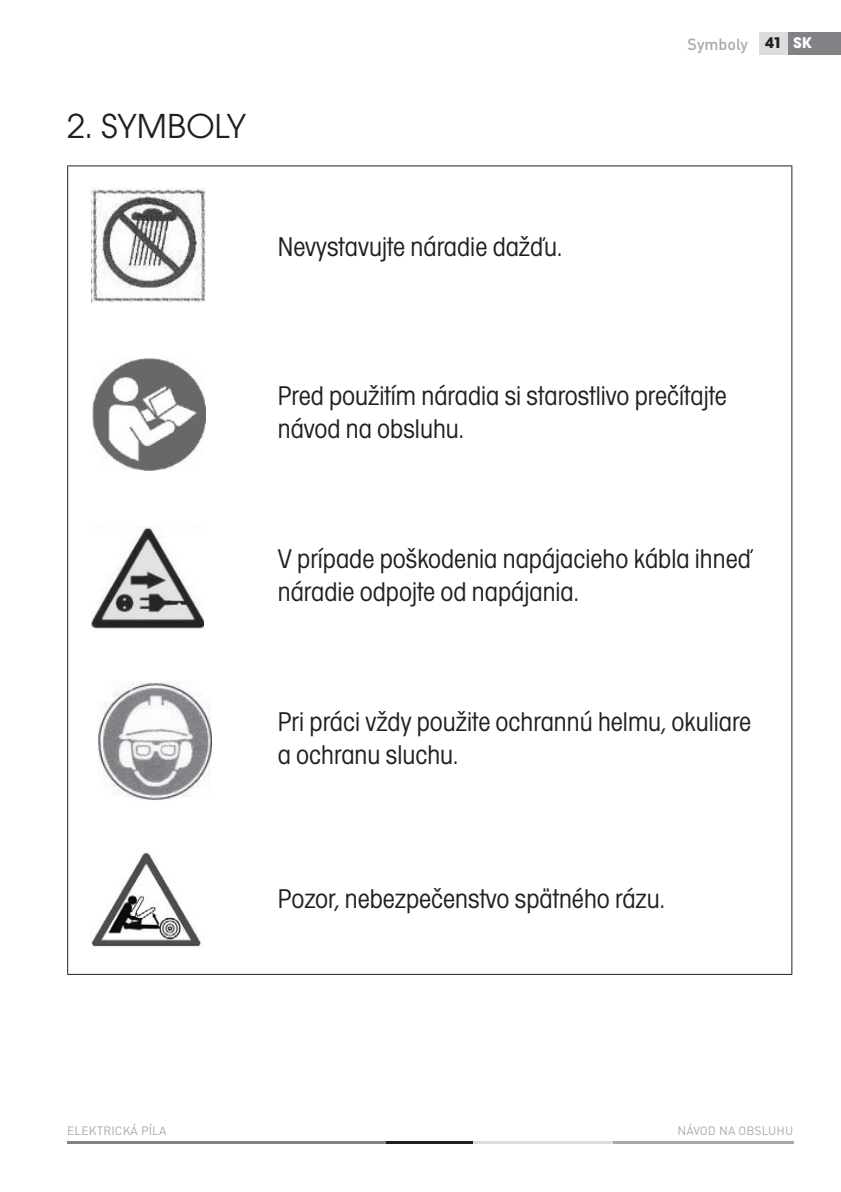
<style>
.page{position:relative;width:841px;height:1192px;background:#fff}
.page>*{position:absolute;margin:0;border:0;box-sizing:border-box;transform-origin:0 0}
.t1{font:36px "Avant Gar Got Itc TOT Boo";color:#231f20}
.t2{font:28px/33.6px "Avant Gar Got Itc TOT Boo Con";color:#231f20}
.t3{font:500 16px "DIN Pro";color:#a8a9ad}
.t4{font:700 16px "Avant Gar Got Itc TOT";color:#fff}
.t5{font:12px "DIN Pro";letter-spacing:.01em;color:#a8a9ad}
.s1{font-family:"Avant Gar Got Itc TOT";font-weight:700;color:#231f20}
</style>
<div class="page">
<hr style="left:612px;top:1140px;width:181px;height:3px;background:#a8a9ad">
<hr style="left:473px;top:1140px;width:139px;height:3px;background:#dcdddf">
<hr style="left:67px;top:1140px;width:319px;height:3px;background:#808285">
<hr style="left:386px;top:1140px;width:87px;height:3px;background:#231f20">
<div style="left:787px;top:32px;width:53px;height:23px;background:#808285"></div>
<div style="left:759px;top:32px;width:28px;height:23px;background:#dcdddf"></div>
<hr style="left:67px;top:165px;width:725px;height:1px;background:#231f20">
<hr style="left:67px;top:166px;width:1px;height:807px;background:#231f20">
<hr style="left:791px;top:166px;width:1px;height:807px;background:#231f20">
<hr style="left:67px;top:973px;width:725px;height:1px;background:#231f20">
<img style="left:92px;top:189px;width:113px;height:113px">
<img style="left:92px;top:358px;width:113px;height:112px">
<img style="left:90px;top:526px;width:113px;height:102px">
<img style="left:98px;top:682px;width:113px;height:118px">
<img style="left:91px;top:849px;width:110px;height:99px">
<p class="t1" style="left:67px;top:113px;width:180px">2. SYMBOLY</p>
<p class="t2" style="left:278px;top:232px;width:286px">Nevystavujte náradie dažďu.</p>
<p class="t3" style="left:687px;top:38px;width:96px">Symboly <span class="s1">41</span></p>
<p class="t4" style="left:793px;top:37px;width:20px">SK</p>
<p class="t2" style="left:278px;top:381px;width:450px">Pred použitím náradia si starostlivo prečítajte návod na obsluhu.</p>
<p class="t2" style="left:278px;top:544px;width:476px">V prípade poškodenia napájacieho kábla ihneď náradie odpojte od napájania.</p>
<p class="t2" style="left:278px;top:707px;width:475px">Pri práci vždy použite ochrannú helmu, okuliare a ochranu sluchu.</p>
<p class="t2" style="left:278px;top:884px;width:388px">Pozor, nebezpečenstvo spätného rázu.</p>
<p class="t5" style="left:67px;top:1126px;width:101px">ELEKTRICKÁ PÍLA</p>
<p class="t5" style="left:677px;top:1126px;width:117px">NÁVOD NA OBSLUHU</p>
</div>
